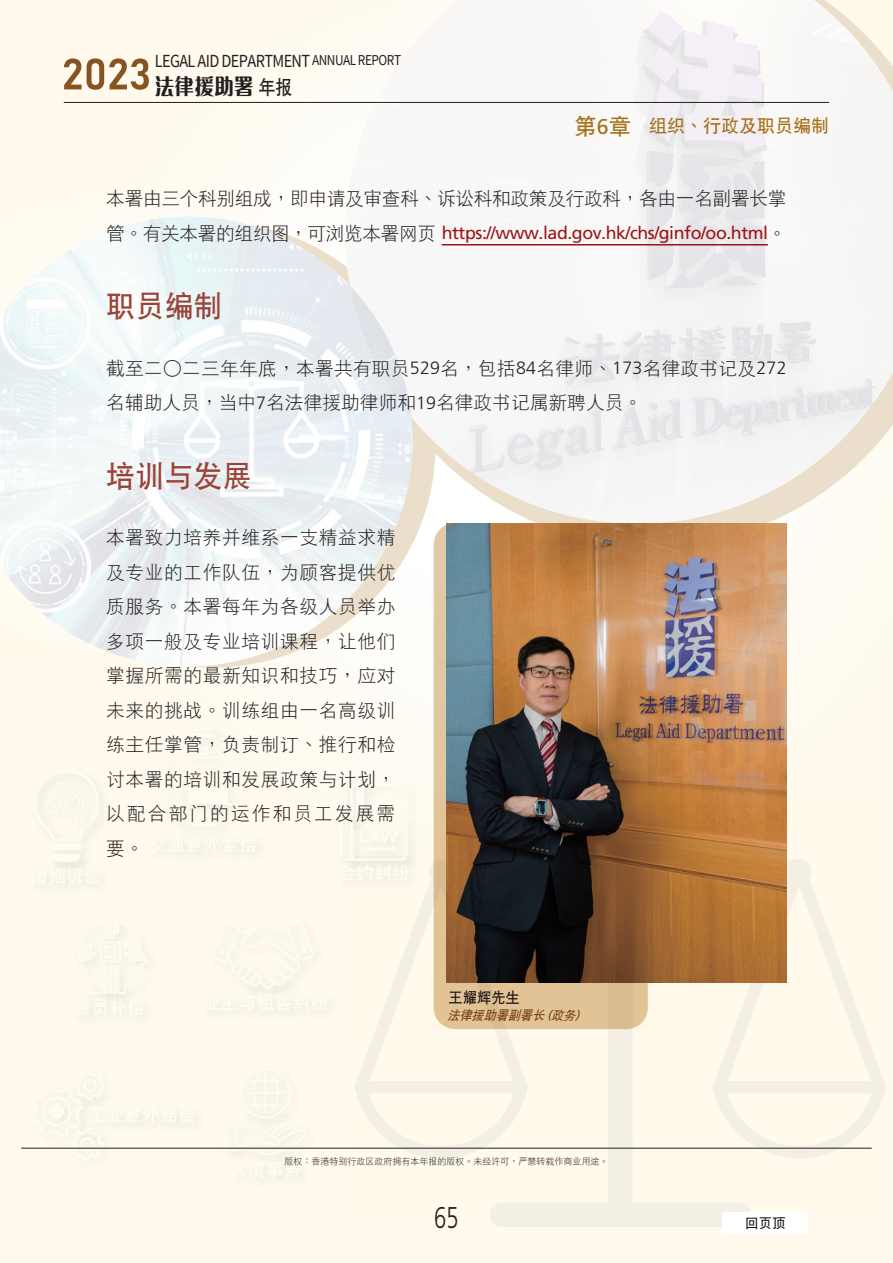
<style>
.page{position:relative;width:893px;height:1263px;background:#fffaed}
.page>*{position:absolute;margin:0;border:0;box-sizing:border-box;transform-origin:0 0}
.txt_bighead{font:30px "DF Hei W7 GB5";color:#9b4337}
.t1{font:300 30px "Frutiger LT Std";color:#231f20;scale:.73 1}
.t2{font:800 22.5px "M Ellan HK";color:#231f20;scale:.88 1}
.txt{font:18.75px/34.5px "DF Hei W3 GB5";letter-spacing:.01em;color:#231f20}
.txt-2{font:18.75px "DF Hei W3 GB5";letter-spacing:-.02em;color:#231f20}
.t3{font:18px "DF Hei W7 GB5";color:#a5711a}
.txt-3{font:17.85px "Frutiger LT Std";letter-spacing:-.025em;color:#9c1418}
.t4{font:16.5px "Taipei Sans TC Beta";letter-spacing:-.04em;color:#231f20;scale:.88 1}
.name_caption{font:15px "DF Hei W7 GB5";color:#231f20;scale:.95 1}
.t5{font:13.5px "DF Hei W7 GB5";color:#231f20}
.t6{font:italic 12.75px "DF Hei W7 GB5";color:#875421;scale:.95 1}
.t7{font:9px "DF Hei W3 GB5";color:#231f20}
.s1{font-size:13.5px}
.s2{font-family:"DF Hei W7 GB5";font-weight:400;font-size:19.5px}
.s3{font-size:22.5px}
.s4{font-family:"Frutiger LT Std";font-size:21.3px}
.s5{font-family:"DF Hei W3 GB5";font-size:18.75px;color:#231f20}
.s6{font-family:"Frutiger LT Std";font-weight:300;font-size:17.85px}
.s7{font-family:"Frutiger LT Std";font-size:12.15px}
</style>
<div class="page">
<div style="left:256px;top:101px;width:89px;height:115px;background:#fefcf7"></div>
<svg style="left:355px;top:793px;width:530px;height:434px"></svg>
<svg style="left:225px;top:1114px;width:81px;height:38px"></svg>
<div style="left:50px;top:843px;width:32px;height:7px;background:#fffbf1;border-radius:3px"></div>
<svg style="left:195px;top:738px;width:36px;height:71px"></svg>
<svg style="left:31px;top:868px;width:70px;height:16px"></svg>
<svg style="left:176px;top:843px;width:80px;height:9px"></svg>
<img style="left:409px;top:793px;width:16px;height:63px">
<img style="left:409px;top:821px;width:6px;height:35px">
<img style="left:355px;top:856px;width:71px;height:43px">
<svg style="left:351px;top:786px;width:58px;height:95px"></svg>
<svg style="left:87px;top:934px;width:57px;height:81px"></svg>
<svg style="left:248px;top:985px;width:43px;height:25px"></svg>
<svg style="left:28px;top:1097px;width:167px;height:51px"></svg>
<img style="left:225px;top:1152px;width:81px;height:20px">
<svg style="left:230px;top:1161px;width:71px;height:17px"></svg>
<img style="left:0;top:216px;width:413px;height:450px">
<img style="left:345px;top:0;width:548px;height:524px">
<hr style="left:21px;top:1148px;width:851px;height:1px;background:#231f20">
<div style="left:723px;top:1212px;width:85px;height:21px;background:#fff"></div>
<hr style="left:64px;top:102px;width:765px;height:1px;background:#231f20">
<svg style="left:64px;top:58px;width:85px;height:32px"></svg>
<hr style="left:442px;top:244px;width:326px;height:1px;background:#9c1418">
<div style="left:434px;top:523px;width:214px;height:506px;background:linear-gradient(to bottom,#e2caa9,#e0c090);border-radius:21px"></div>
<img style="left:446px;top:523px;width:341px;height:459px">
<p class="t4" style="left:155px;top:51px;width:281px">LEGAL AID DEPARTMENT <span class="s1">ANNUAL REPORT</span></p>
<p class="t2" style="left:155px;top:71px;width:158px">法律援助署<span class="s2">年報</span></p>
<p class="t3" style="left:574px;top:117px;width:256px"><span class="s3">第</span><span class="s4">6</span><span class="s3">章</span> 組織、行政及職員編制</p>
<p class="txt-2" style="left:106px;top:189px;width:682px">本署由三個科別組成，即申請及審查科、訴訟科和政策及行政科，各由一名副署長掌</p>
<p class="txt-3" style="left:106px;top:223px;width:682px"><span class="s5">管。有關本署的組織圖，可瀏覽本署網頁</span> https://www.lad.gov.hk/chs/ginfo/oo.html<span class="s5">。</span></p>
<p class="txt_bighead" style="left:106px;top:291px;width:118px">職員編制</p>
<p class="txt" style="left:106px;top:351px;width:682px">截至二○二三年年底，本署共有職員<span class="s6">529</span>名，包括<span class="s6">84</span>名律師、<span class="s6">173</span>名律政書記及<span class="s6">272</span>名輔助人員，當中<span class="s6">7</span>名法律援助律師和<span class="s6">19</span>名律政書記屬新聘人員。</p>
<p class="txt_bighead" style="left:106px;top:461px;width:147px">培訓與發展</p>
<p class="txt" style="left:106px;top:520px;width:291px;text-align:justify">本署致力培養並維繫一支精益求精及專業的工作隊伍，為顧客提供優質服務。本署每年為各級人員舉辦多項一般及專業培訓課程，讓他們掌握所需的最新知識和技巧，應對未來的挑戰。訓練組由一名高級訓練主任掌管，負責制訂、推行和檢討本署的培訓和發展政策與計劃，以配合部門的運作和員工發展需要。</p>
<p class="name_caption" style="left:449px;top:990px;width:76px">王耀輝先生</p>
<p class="t6" style="left:448px;top:1008px;width:144px">法律援助署副署長 <span class="s7">(</span>政務<span class="s7">)</span></p>
<p class="t7" style="left:284px;top:1157px;width:326px">版權：香港特別行政區政府擁有本年報的版權。未經許可，嚴禁轉載作商業用途。</p>
<h1 class="t1" style="left:434px;top:1201px;width:35px">65</h1>
<p class="t5" style="left:745px;top:1216px;width:42px">回頁頂</p>
</div>
